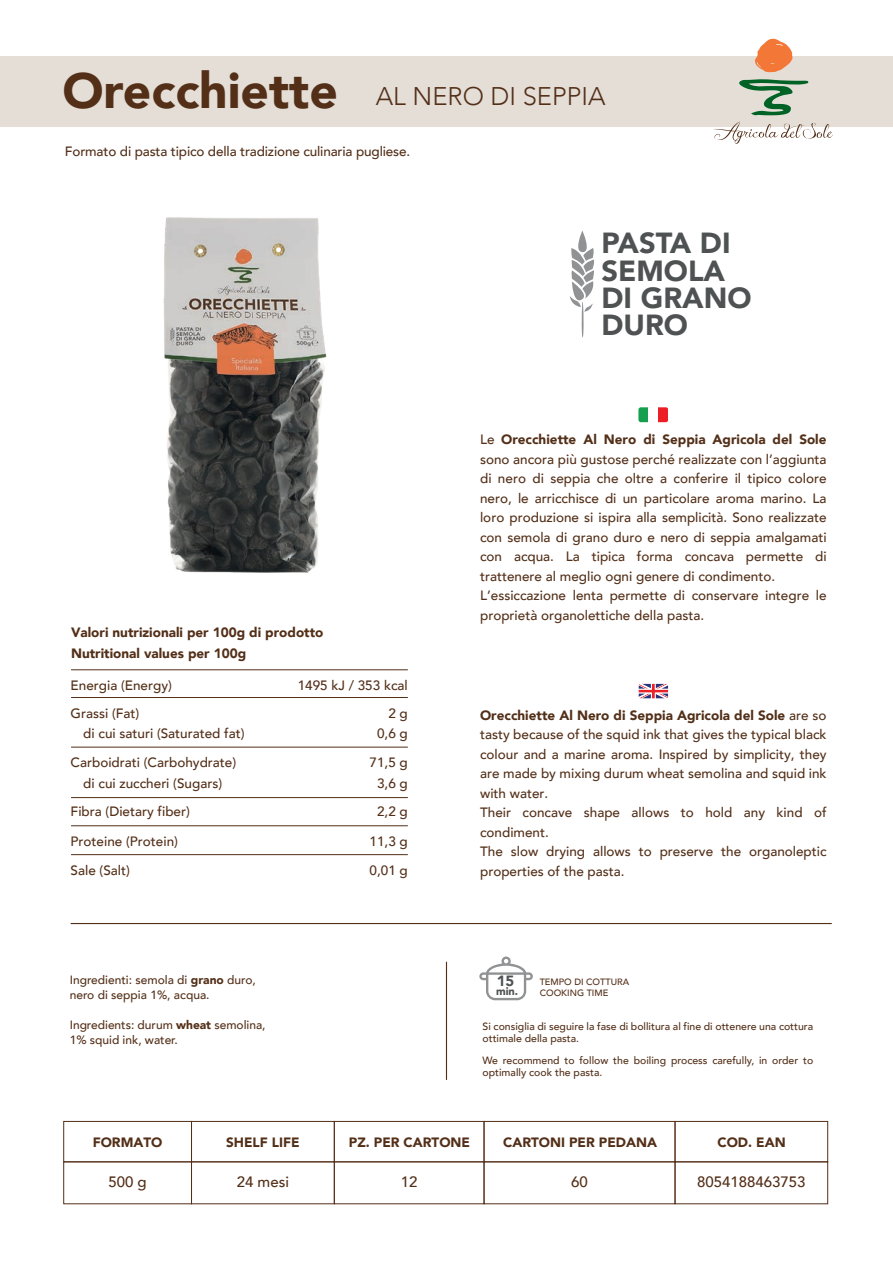
<style>
.page{position:relative;width:893px;height:1265px;background:#fff}
.page>*{position:absolute;margin:0;border:0;box-sizing:border-box;transform-origin:0 0}
.t1{font:900 29.1px/27.5px "Avenir";color:#4f5252}
.t2{font:300 25.5px "Avenir";color:#532f18}
.t3{font:500 15px "Avenir";color:#532f18}
.t4{font:900 14.85px "Avenir";color:#4f5252}
.t5{font:500 13.5px/19.5px "Avenir";color:#532f18}
.t6{font:900 13.5px/21px "Avenir";color:#532f18}
.t7{font:500 12px/15px "Avenir";color:#532f18}
.t8{font:900 11.1px "Avenir";color:#4f5252}
.t9{font:500 10.5px/12px "Avenir";color:#532f18}
.t10{font:500 9.15px/10.9px "Avenir";color:#532f18}
.s1{font-weight:900;font-size:49.65px}
.s2{font-weight:900}
</style>
<div class="page">
<div style="left:638px;top:407px;width:10px;height:15px;background:#169f4e"></div>
<div style="left:658px;top:407px;width:10px;height:15px;background:#ec1d25"></div>
<div style="left:64px;top:1121px;width:128px;height:41px;border:1px solid #532f18"></div>
<div style="left:675px;top:1121px;width:153px;height:41px;border:1px solid #532f18"></div>
<div style="left:484px;top:1121px;width:191px;height:41px;border:1px solid #532f18"></div>
<div style="left:191px;top:1121px;width:143px;height:41px;border:1px solid #532f18"></div>
<div style="left:334px;top:1121px;width:150px;height:41px;border:1px solid #532f18"></div>
<hr style="left:71px;top:669px;width:337px;height:1px;background:#532f18">
<hr style="left:71px;top:697px;width:337px;height:1px;background:#532f18">
<hr style="left:71px;top:797px;width:337px;height:1px;background:#532f18">
<hr style="left:71px;top:825px;width:337px;height:1px;background:#532f18">
<hr style="left:71px;top:854px;width:337px;height:1px;background:#532f18">
<hr style="left:71px;top:747px;width:337px;height:1px;background:#532f18">
<svg style="left:570px;top:231px;width:24px;height:107px"></svg>
<svg style="left:479px;top:957px;width:54px;height:43px"></svg>
<hr style="left:446px;top:962px;width:1px;height:118px;background:#532f18">
<hr style="left:71px;top:923px;width:761px;height:1px;background:#532f18">
<div style="left:0;top:56px;width:893px;height:70px;background:#e4ded7"></div>
<svg style="left:739px;top:79px;width:69px;height:36px"></svg>
<svg style="left:755px;top:38px;width:38px;height:34px"></svg>
<svg style="left:713px;top:122px;width:120px;height:22px"></svg>
<img style="left:163px;top:217px;width:164px;height:356px">
<svg style="left:638px;top:684px;width:30px;height:15px"></svg>
<h2 class="t2" style="left:62px;top:81px;width:545px"><span class="s1">Orecchiette</span> AL NERO DI SEPPIA</h2>
<p class="t5" style="left:65px;top:140px;width:347px">Formato di pasta tipico della tradizione culinaria pugliese.</p>
<h1 class="t1" style="left:601px;top:228px;width:151px">PASTA DI<br>SEMOLA<br>DI GRANO<br>DURO</h1>
<p class="t6" style="left:71px;top:622px;width:254px">Valori nutrizionali per 100g di prodotto<br>Nutritional values per 100g</p>
<p class="t5" style="left:71px;top:675px;width:103px">Energia (Energy)</p>
<p class="t5" style="left:298px;top:675px;width:112px">1495 kJ / 353 kcal</p>
<p class="t5" style="left:71px;top:703px;width:70px">Grassi (Fat)</p>
<p class="t5" style="left:388px;top:703px;width:21px">2 g</p>
<p class="t5" style="left:83px;top:722px;width:163px">di cui saturi (Saturated fat)</p>
<p class="t5" style="left:83px;top:773px;width:140px">di cui zuccheri (Sugars)</p>
<p class="t5" style="left:377px;top:722px;width:32px">0,6 g</p>
<p class="t5" style="left:71px;top:752px;width:167px">Carboidrati (Carbohydrate)</p>
<p class="t5" style="left:370px;top:752px;width:40px;line-height:20.7px;text-align:center">71,5 g<br>3,6 g</p>
<p class="t5" style="left:71px;top:796px;width:121px;line-height:29.5px">Fibra (Dietary fiber)<br>Proteine (Protein)</p>
<p class="t5" style="left:377px;top:801px;width:32px">2,2 g</p>
<p class="t5" style="left:370px;top:831px;width:40px">11,3 g</p>
<p class="t5" style="left:71px;top:860px;width:61px">Sale (Salt)</p>
<p class="t5" style="left:370px;top:860px;width:40px">0,01 g</p>
<p class="t7" style="left:70px;top:972px;width:188px">Ingredienti: semola di <span class="s2">grano</span> duro, nero di seppia 1%, acqua.</p>
<p class="t7" style="left:70px;top:1017px;width:197px">Ingredients: durum <span class="s2">wheat</span> semolina,<br>1% squid ink, water.</p>
<p class="t5" style="left:480px;top:429px;width:348px">Le <span class="s2">Orecchiette Al Nero di Seppia Agricola del Sole </span>sono ancora più gustose perché realizzate con l’aggiunta di nero di seppia che oltre a conferire il tipico colore nero, le arricchisce di un particolare aroma marino. La loro produzione si ispira alla semplicità. Sono realizzate con semola di grano duro e nero di seppia amalgamati con acqua. La tipica forma concava permette di trattenere al meglio ogni genere di condimento.<br>L’essiccazione lenta permette di conservare integre le proprietà organolettiche della pasta.</p>
<p class="t5" style="left:480px;top:705px;width:348px"><span class="s2">Orecchiette Al Nero di Seppia Agricola del Sole</span> are so tasty because of the squid ink that gives the typical black colour and a marine aroma. Inspired by simplicity, they are made by mixing durum wheat semolina and squid ink with water.<br>Their concave shape allows to hold any kind of condiment.<br>The slow drying allows to preserve the organoleptic properties of the pasta.</p>
<p class="t4" style="left:497px;top:969px;width:19px">15</p>
<p class="t8" style="left:496px;top:982px;width:24px">min.</p>
<p class="t10" style="left:540px;top:976px;width:91px">TEMPO DI COTTURA<br>COOKING TIME</p>
<p class="t9" style="left:483px;top:1020px;width:332px">Si consiglia di seguire la fase di bollitura al fine di ottenere una cottura ottimale della pasta.</p>
<p class="t9" style="left:483px;top:1054px;width:332px">We recommend to follow the boiling process carefully, in order to optimally cook the pasta.</p>
<p class="t6" style="left:93px;top:1132px;width:71px">FORMATO</p>
<p class="t3" style="left:108px;top:1169px;width:40px">500 g</p>
<p class="t6" style="left:226px;top:1132px;width:75px">SHELF LIFE</p>
<p class="t3" style="left:237px;top:1169px;width:54px">24 mesi</p>
<p class="t6" style="left:349px;top:1132px;width:123px">PZ. PER CARTONE</p>
<p class="t6" style="left:503px;top:1132px;width:155px">CARTONI PER PEDANA</p>
<p class="t6" style="left:717px;top:1132px;width:70px">COD. EAN</p>
<p class="t3" style="left:697px;top:1169px;width:110px">8054188463753</p>
<p class="t3" style="left:401px;top:1169px;width:18px">12</p>
<p class="t3" style="left:571px;top:1169px;width:18px">60</p>
</div>
